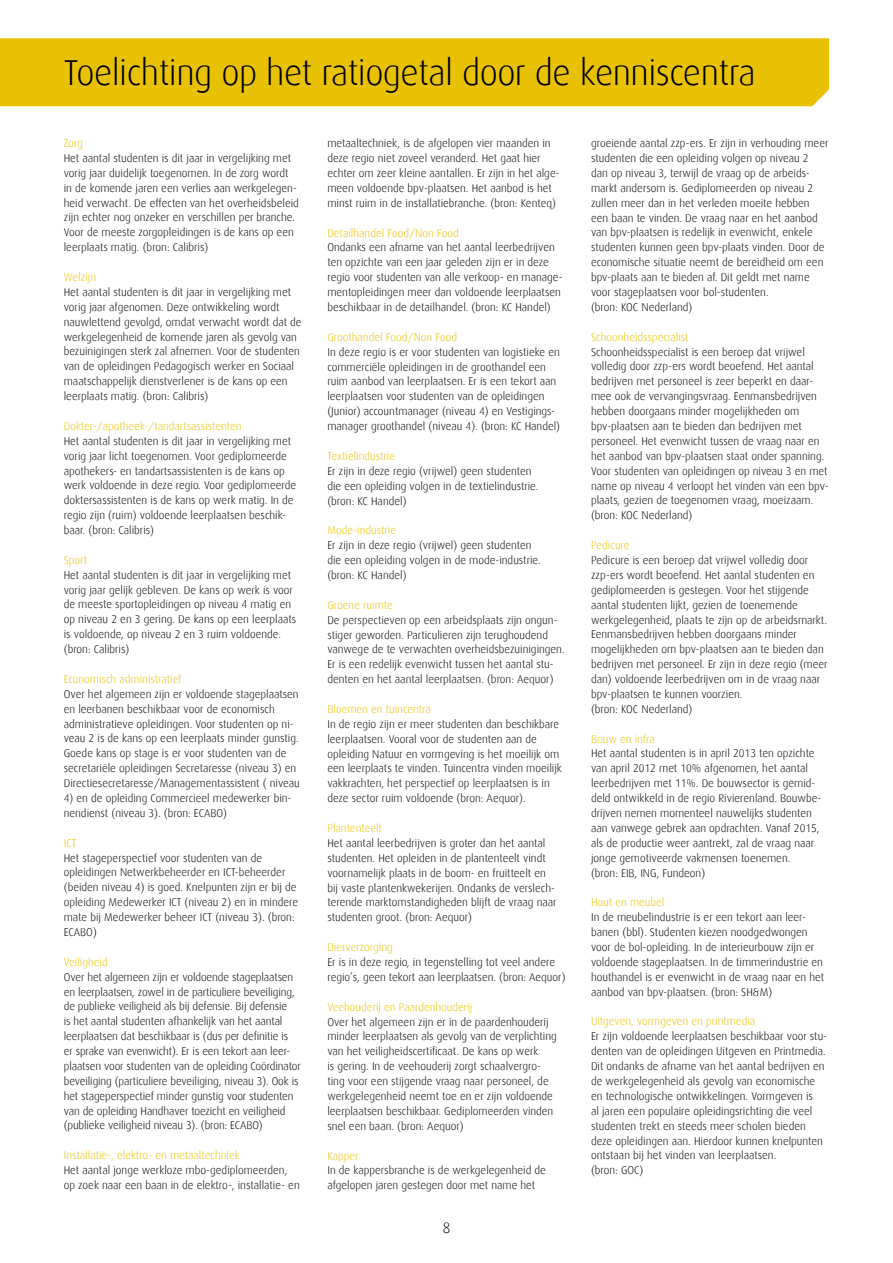
<style>
.page{position:relative;width:893px;height:1263px;background:#fff}
.page>*{position:absolute;margin:0;border:0;box-sizing:border-box;transform-origin:0 0}
.t1{font:300 36px "Dax";letter-spacing:-.015em;color:#000}
.t2{font:300 15px "Dax";color:#000}
.t3{font:300 11.25px/14.9px "Dax";color:#000}
.t4{font:300 11.25px "Dax";color:#e9c103}
</style>
<div class="page">
<div style="left:0;top:38px;width:829px;height:68px;background:#e9c103"></div>
<h1 class="t1" style="left:64px;top:53px;width:693px">Toelichting op het ratiogetal door de kenniscentra</h1>
<p class="t4" style="left:64px;top:137px;width:21px">Zorg</p>
<p class="t3" style="left:64px;top:151px;width:237px">Het aantal studenten is dit jaar in vergelijking met vorig jaar duidelijk toegenomen. In de zorg wordt in de komende jaren een verlies aan werkgelegen&shy;heid verwacht. De effecten van het overheidsbeleid zijn echter nog onzeker en verschillen per branche.<br>Voor de meeste zorgopleidingen is de kans op een leerplaats matig. (bron: Calibris)</p>
<p class="t4" style="left:64px;top:271px;width:34px">Welzijn</p>
<p class="t3" style="left:64px;top:285px;width:239px">Het aantal studenten is dit jaar in vergelijking met vorig jaar afgenomen. Deze ontwikkeling wordt nauwlettend gevolgd, omdat verwacht wordt dat de werkgelegenheid de komende jaren als gevolg van bezuinigingen sterk zal afnemen. Voor de studenten van de opleidingen Pedagogisch werker en Sociaal maatschappelijk dienstverlener is de kans op een leerplaats matig. (bron: Calibris)</p>
<p class="t4" style="left:64px;top:420px;width:179px">Dokter-/apotheek-/tandartsassistenten</p>
<p class="t3" style="left:64px;top:434px;width:234px">Het aantal studenten is dit jaar in vergelijking met vorig jaar licht toegenomen. Voor gediplomeerde apothekers- en tandartsassistenten is de kans op werk voldoende in deze regio. Voor gediplomeerde doktersassistenten is de kans op werk matig. In de regio zijn (ruim) voldoende leerplaatsen beschik&shy;baar. (bron: Calibris)</p>
<p class="t4" style="left:64px;top:554px;width:25px">Sport</p>
<p class="t3" style="left:64px;top:567px;width:234px">Het aantal studenten is dit jaar in vergelijking met vorig jaar gelijk gebleven. De kans op werk is voor de meeste sportopleidingen op niveau 4 matig en op niveau 2 en 3 gering. De kans op een leerplaats is voldoende, op niveau 2 en 3 ruim voldoende. (bron: Calibris)</p>
<p class="t4" style="left:64px;top:673px;width:119px">Economisch administratief</p>
<p class="t3" style="left:64px;top:687px;width:238px">Over het algemeen zijn er voldoende stageplaatsen en leerbanen beschikbaar voor de economisch administratieve opleidingen. Voor studenten op ni&shy;veau 2 is de kans op een leerplaats minder gunstig.<br>Goede kans op stage is er voor studenten van de secretariële opleidingen Secretaresse (niveau 3) en Directiesecretaresse/Managementassistent ( niveau</p>
<p class="t3" style="left:64px;top:791px;width:229px">4) en de opleiding Commercieel medewerker bin&shy;nendienst (niveau 3). (bron: ECABO)</p>
<p class="t4" style="left:64px;top:837px;width:14px">ICT</p>
<p class="t3" style="left:64px;top:850px;width:236px">Het stageperspectief voor studenten van de opleidingen Netwerkbeheerder en ICT-beheerder (beiden niveau 4) is goed. Knelpunten zijn er bij de opleiding Medewerker ICT (niveau 2) en in mindere mate bij Medewerker beheer ICT (niveau 3). (bron:<br>ECABO)</p>
<p class="t4" style="left:64px;top:956px;width:45px">Veiligheid</p>
<p class="t3" style="left:64px;top:969px;width:239px">Over het algemeen zijn er voldoende stageplaatsen en leerplaatsen, zowel in de particuliere beveiliging, de publieke veiligheid als bij defensie. Bij defensie<br>is het aantal studenten afhankelijk van het aantal leerplaatsen dat beschikbaar is (dus per definitie is<br>er sprake van evenwicht). Er is een tekort aan leer&shy;plaatsen voor studenten van de opleiding Coördinator beveiliging (particuliere beveiliging, niveau 3). Ook is het stageperspectief minder gunstig voor studenten van de opleiding Handhaver toezicht en veiligheid (publieke veiligheid niveau 3). (bron: ECABO)</p>
<p class="t4" style="left:64px;top:1149px;width:177px">Installatie-, elektro- en metaaltechniek</p>
<p class="t3" style="left:64px;top:1163px;width:237px">Het aantal jonge werkloze mbo-gediplomeerden, op zoek naar een baan in de elektro-, installatie- en</p>
<p class="t3" style="left:327px;top:136px;width:234px">metaaltechniek, is de afgelopen vier maanden in deze regio niet zoveel veranderd. Het gaat hier echter om zeer kleine aantallen. Er zijn in het alge&shy;meen voldoende bpv-plaatsen. Het aanbod is het minst ruim in de installatiebranche. (bron: Kenteq)</p>
<p class="t4" style="left:327px;top:227px;width:133px">Detailhandel Food/Non Food</p>
<p class="t3" style="left:327px;top:240px;width:237px">Ondanks een afname van het aantal leerbedrijven ten opzichte van een jaar geleden zijn er in deze regio voor studenten van alle verkoop- en manage&shy;mentopleidingen meer dan voldoende leerplaatsen beschikbaar in de detailhandel. (bron: KC Handel)</p>
<p class="t4" style="left:327px;top:331px;width:131px">Groothandel Food/Non Food</p>
<p class="t3" style="left:327px;top:344px;width:234px">In deze regio is er voor studenten van logistieke en commerciële opleidingen in de groothandel een ruim aanbod van leerplaatsen. Er is een tekort aan leerplaatsen voor studenten van de opleidingen (Junior) accountmanager (niveau 4) en Vestigings&shy;manager groothandel (niveau 4). (bron: KC Handel)</p>
<p class="t4" style="left:327px;top:450px;width:69px">Textielindustrie</p>
<p class="t3" style="left:327px;top:464px;width:213px">Er zijn in deze regio (vrijwel) geen studenten die een opleiding volgen in de textielindustrie. (bron: KC Handel)</p>
<p class="t4" style="left:327px;top:524px;width:70px">Mode-industrie</p>
<p class="t3" style="left:327px;top:538px;width:215px">Er zijn in deze regio (vrijwel) geen studenten die een opleiding volgen in de mode-industrie. (bron: KC Handel)</p>
<p class="t4" style="left:327px;top:599px;width:67px">Groene ruimte</p>
<p class="t3" style="left:327px;top:612px;width:239px">De perspectieven op een arbeidsplaats zijn ongun&shy;stiger geworden. Particulieren zijn terughoudend vanwege de te verwachten overheidsbezuinigingen.<br>Er is een redelijk evenwicht tussen het aantal stu&shy;denten en het aantal leerplaatsen. (bron: Aequor)</p>
<p class="t4" style="left:327px;top:703px;width:105px">Bloemen en tuincentra</p>
<p class="t3" style="left:327px;top:717px;width:236px">In de regio zijn er meer studenten dan beschikbare leerplaatsen. Vooral voor de studenten aan de opleiding Natuur en vormgeving is het moeilijk om een leerplaats te vinden. Tuincentra vinden moeilijk vakkrachten, het perspectief op leerplaatsen is in deze sector ruim voldoende (bron: Aequor).</p>
<p class="t4" style="left:327px;top:822px;width:56px">Plantenteelt</p>
<p class="t3" style="left:327px;top:836px;width:231px">Het aantal leerbedrijven is groter dan het aantal studenten. Het opleiden in de plantenteelt vindt voornamelijk plaats in de boom- en fruitteelt en bij vaste plantenkwekerijen. Ondanks de verslech&shy;terende marktomstandigheden blijft de vraag naar studenten groot. (bron: Aequor)</p>
<p class="t4" style="left:327px;top:941px;width:67px">Dierverzorging</p>
<p class="t3" style="left:327px;top:955px;width:240px">Er is in deze regio, in tegenstelling tot veel andere regio’s, geen tekort aan leerplaatsen. (bron: Aequor)</p>
<p class="t4" style="left:327px;top:1000px;width:146px">Veehouderij en Paardenhouderij</p>
<p class="t3" style="left:327px;top:1014px;width:231px">Over het algemeen zijn er in de paardenhouderij minder leerplaatsen als gevolg van de verplichting van het veiligheidscertificaat. De kans op werk<br>is gering. In de veehouderij zorgt schaalvergro&shy;ting voor een stijgende vraag naar personeel, de werkgelegenheid neemt toe en er zijn voldoende leerplaatsen beschikbaar. Gediplomeerden vinden snel een baan. (bron: Aequor)</p>
<p class="t4" style="left:327px;top:1149px;width:33px">Kapper</p>
<p class="t3" style="left:327px;top:1163px;width:220px">In de kappersbranche is de werkgelegenheid de afgelopen jaren gestegen door met name het</p>
<h2 class="t2" style="left:443px;top:1220px;width:9px">8</h2>
<p class="t3" style="left:591px;top:136px;width:239px">groeiende aantal zzp-ers. Er zijn in verhouding meer studenten die een opleiding volgen op niveau 2<br>dan op niveau 3, terwijl de vraag op de arbeids&shy;markt andersom is. Gediplomeerden op niveau 2 zullen meer dan in het verleden moeite hebben een baan te vinden. De vraag naar en het aanbod van bpv-plaatsen is redelijk in evenwicht, enkele studenten kunnen geen bpv-plaats vinden. Door de economische situatie neemt de bereidheid om een bpv-plaats aan te bieden af. Dit geldt met name voor stageplaatsen voor bol-studenten.<br>(bron: KOC Nederland)</p>
<p class="t4" style="left:591px;top:331px;width:99px">Schoonheidsspecialist</p>
<p class="t3" style="left:591px;top:344px;width:239px">Schoonheidsspecialist is een beroep dat vrijwel volledig door zzp-ers wordt beoefend. Het aantal bedrijven met personeel is zeer beperkt en daar&shy;mee ook de vervangingsvraag. Eenmansbedrijven hebben doorgaans minder mogelijkheden om bpv-plaatsen aan te bieden dan bedrijven met personeel. Het evenwicht tussen de vraag naar en het aanbod van bpv-plaatsen staat onder spanning.<br>Voor studenten van opleidingen op niveau 3 en met name op niveau 4 verloopt het vinden van een bpv&shy;plaats, gezien de toegenomen vraag, moeizaam. (bron: KOC Nederland)</p>
<p class="t4" style="left:591px;top:539px;width:40px">Pedicure</p>
<p class="t3" style="left:591px;top:553px;width:238px">Pedicure is een beroep dat vrijwel volledig door zzp-ers wordt beoefend. Het aantal studenten en gediplomeerden is gestegen. Voor het stijgende aantal studenten lijkt, gezien de toenemende werkgelegenheid, plaats te zijn op de arbeidsmarkt.<br>Eenmansbedrijven hebben doorgaans minder mogelijkheden om bpv-plaatsen aan te bieden dan bedrijven met personeel. Er zijn in deze regio (meer dan) voldoende leerbedrijven om in de vraag naar bpv-plaatsen te kunnen voorzien.<br>(bron: KOC Nederland)</p>
<p class="t4" style="left:591px;top:732px;width:65px">Bouw en infra</p>
<p class="t3" style="left:591px;top:746px;width:232px">Het aantal studenten is in april 2013 ten opzichte van april 2012 met 10% afgenomen, het aantal leerbedrijven met 11%. De bouwsector is gemid&shy;deld ontwikkeld in de regio Rivierenland. Bouwbe&shy;drijven nemen momenteel nauwelijks studenten aan vanwege gebrek aan opdrachten. Vanaf 2015, als de productie weer aantrekt, zal de vraag naar jonge gemotiveerde vakmensen toenemen.<br>(bron: EIB, ING, Fundeon)</p>
<p class="t4" style="left:591px;top:896px;width:75px">Hout en meubel</p>
<p class="t3" style="left:591px;top:910px;width:235px">In de meubelindustrie is er een tekort aan leer&shy;banen (bbl). Studenten kiezen noodgedwongen voor de bol-opleiding. In de interieurbouw zijn er voldoende stageplaatsen. In de timmerindustrie en houthandel is er evenwicht in de vraag naar en het aanbod van bpv-plaatsen. (bron: SH&amp;M)</p>
<p class="t4" style="left:591px;top:1015px;width:166px">Uitgeven, vormgeven en printmedia</p>
<p class="t3" style="left:591px;top:1029px;width:238px">Er zijn voldoende leerplaatsen beschikbaar voor stu&shy;denten van de opleidingen Uitgeven en Printmedia.<br>Dit ondanks de afname van het aantal bedrijven en de werkgelegenheid als gevolg van economische en technologische ontwikkelingen. Vormgeven is<br>al jaren een populaire opleidingsrichting die veel studenten trekt en steeds meer scholen bieden deze opleidingen aan. Hierdoor kunnen knelpunten ontstaan bij het vinden van leerplaatsen.<br>(bron: GOC)</p>
</div>
